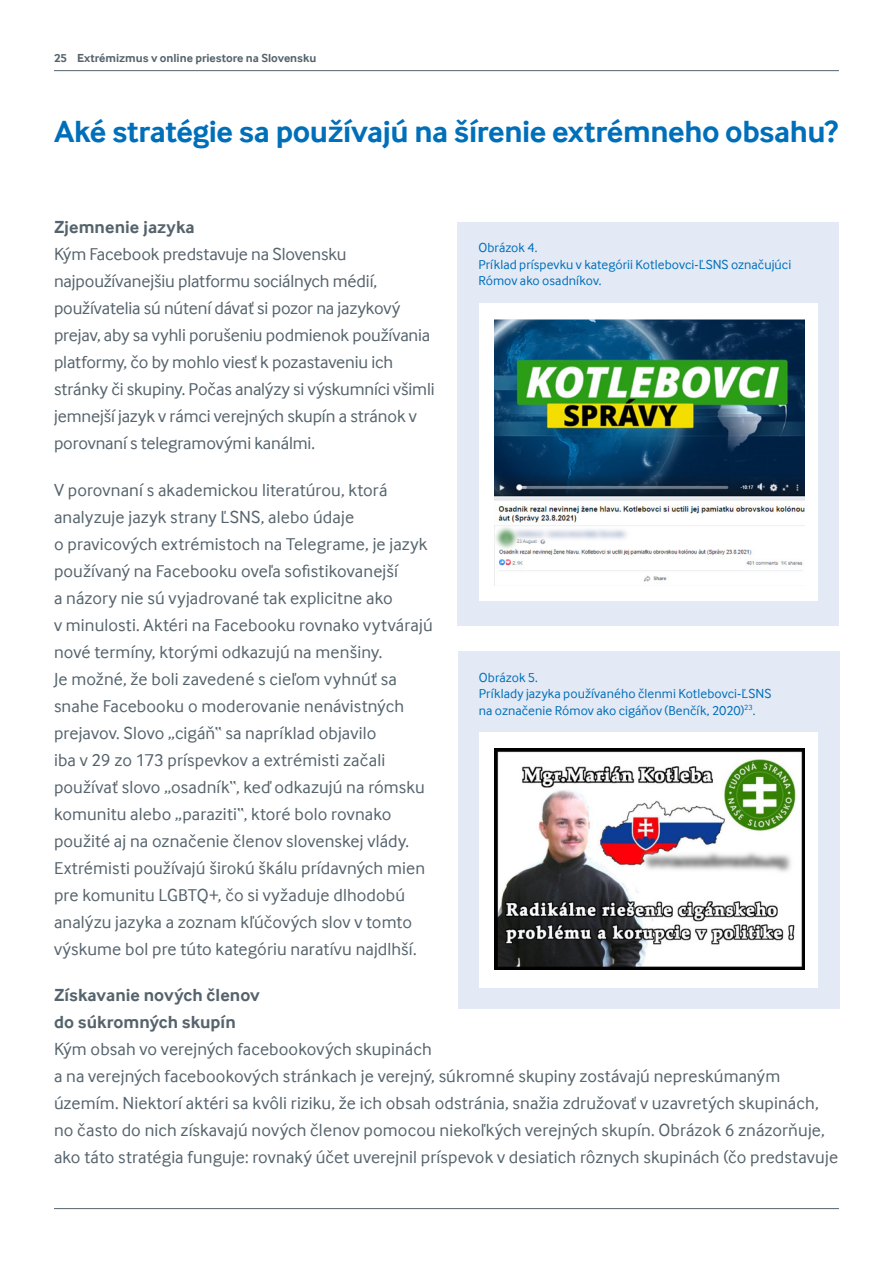
<style>
.page{position:relative;width:893px;height:1263px;background:#fff}
.page>*{position:absolute;margin:0;border:0;box-sizing:border-box;transform-origin:0 0}
.Section_heading{font:700 31.5px "Interface Corp";letter-spacing:-.015em;color:#006fb9}
.Body_copy___grey{font:18px/27px "Interface Corp";letter-spacing:.005em;color:#55636c}
.Body_copy___grey-2{font:700 18px/27px "Interface Corp";letter-spacing:.005em;color:#55636c}
.Body_copy___grey-3{font:13.5px/16.5px "Interface Corp";letter-spacing:.005em;color:#006fb9}
.t1{font:700 12px "Interface Corp";color:#55636c}
</style>
<div class="page">
<hr style="left:54px;top:70px;width:785px;height:1px;background:#55636c">
<hr style="left:54px;top:1208px;width:785px;height:1px;background:#55636c">
<div style="left:457px;top:222px;width:382px;height:404px;background:#e3e9f5"></div>
<div style="left:458px;top:652px;width:381px;height:357px;background:#e3e9f5"></div>
<div style="left:479px;top:303px;width:339px;height:298px;background:#fff"></div>
<div style="left:480px;top:732px;width:338px;height:256px;background:#fff"></div>
<img style="left:494px;top:319px;width:311px;height:267px">
<img style="left:495px;top:748px;width:309px;height:221px">
<p class="t1" style="left:54px;top:51px;width:264px">25 Extrémizmus v online priestore na Slovensku</p>
<p class="Section_heading" style="left:54px;top:114px;width:786px">Aké stratégie sa používajú na šírenie extrémneho obsahu?</p>
<p class="Body_copy___grey-2" style="left:54px;top:214px;width:142px">Zjemnenie jazyka</p>
<p class="Body_copy___grey" style="left:54px;top:241px;width:382px">Kým Facebook predstavuje na Slovensku najpoužívanejšiu platformu sociálnych médií, používatelia sú nútení dávať si pozor na jazykový prejav, aby sa vyhli porušeniu podmienok používania platformy, čo by mohlo viesť k pozastaveniu ich stránky či skupiny. Počas analýzy si výskumníci všimli jemnejší jazyk v rámci verejných skupín a stránok v porovnaní s telegramovými kanálmi.</p>
<p class="Body_copy___grey" style="left:54px;top:476px;width:380px">V porovnaní s akademickou literatúrou, ktorá analyzuje jazyk strany ĽSNS, alebo údaje<br>o pravicových extrémistoch na Telegrame, je jazyk používaný na Facebooku oveľa sofistikovanejší<br>a názory nie sú vyjadrované tak explicitne ako<br>v minulosti. Aktéri na Facebooku rovnako vytvárajú nové termíny, ktorými odkazujú na menšiny.<br>Je možné, že boli zavedené s cieľom vyhnúť sa snahe Facebooku o moderovanie nenávistných prejavov. Slovo „cigáň“ sa napríklad objavilo<br>iba v 29 zo 173 príspevkov a extrémisti začali používať slovo „osadník“, keď odkazujú na rómsku komunitu alebo „paraziti“, ktoré bolo rovnako použité aj na označenie členov slovenskej vlády.<br>Extrémisti používajú širokú škálu prídavných mien pre komunitu LGBTQ+, čo si vyžaduje dlhodobú analýzu jazyka a zoznam kľúčových slov v tomto výskume bol pre túto kategóriu naratívu najdlhší.</p>
<p class="Body_copy___grey-2" style="left:54px;top:982px;width:207px">Získavanie nových členov do súkromných skupín</p>
<p class="Body_copy___grey" style="left:54px;top:1036px;width:786px">Kým obsah vo verejných facebookových skupinách<br>a na verejných facebookových stránkach je verejný, súkromné skupiny zostávajú nepreskúmaným územím. Niektorí aktéri sa kvôli riziku, že ich obsah odstránia, snažia združovať v uzavretých skupinách, no často do nich získavajú nových členov pomocou niekoľkých verejných skupín. Obrázok 6 znázorňuje, ako táto stratégia funguje: rovnaký účet uverejnil príspevok v desiatich rôznych skupinách (čo predstavuje</p>
<p class="Body_copy___grey-3" style="left:478px;top:240px;width:314px">Obrázok 4.<br>Príklad príspevku v kategórii Kotlebovci-ĽSNS označujúci<br>Rómov ako osadníkov.</p>
<p class="Body_copy___grey-3" style="left:479px;top:669px;width:294px">Obrázok 5.<br>Príklady jazyka používaného členmi Kotlebovci-ĽSNS na označenie Rómov ako cigáňov (Benčík, 2020)<sup>23</sup>.</p>
</div>
